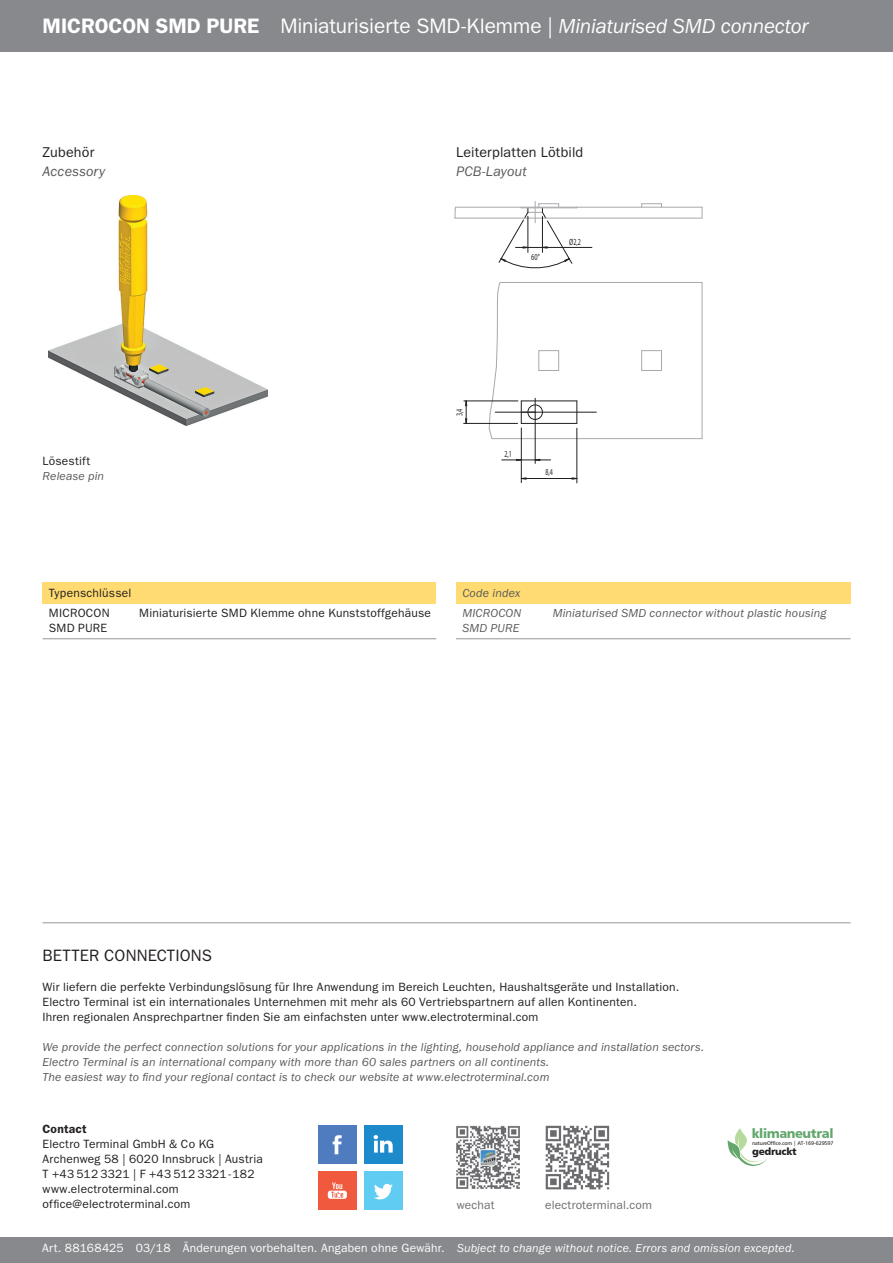
<style>
.page{position:relative;width:893px;height:1263px;background:#fff}
.page>*{position:absolute;margin:0;border:0;box-sizing:border-box;transform-origin:0 0}
.t1{font:21px "ITC Franklin Gothic Std";letter-spacing:-.005em;color:#fff}
.t2{font:16.5px "ITC Franklin Gothic Std";letter-spacing:.005em;color:#231f20}
.t3{font:14.25px "ITC Franklin Gothic Std";letter-spacing:.01em;color:#231f20}
.t4{font:italic 14.25px "ITC Franklin Gothic Std";letter-spacing:.015em;color:#57585a}
.t5{font:13.2px "Humanist 777 BT Black B";letter-spacing:-.03em;color:#63a76c}
.t6{font:12px/15px "ITC Franklin Gothic Std";letter-spacing:.02em;color:#231f20}
.t7{font:italic 12px/15px "ITC Franklin Gothic Std";letter-spacing:.015em;color:#57585a}
.t8{font:12px "ITC Franklin Gothic Std";letter-spacing:.02em;color:#fff}
.t9{font:12px "ITC Franklin Gothic Std";letter-spacing:.015em;color:#6c6d70}
.t10{font:600 12px "ITC Franklin Gothic Std";letter-spacing:.02em;color:#231f20}
.t11{font:10.05px "Humanist 777 BT Black B";letter-spacing:-.03em;color:#231f20}
.t12{font:9px "Myriad Pro";color:#231f20;scale:.67 1}
.t13{font:9px "Myriad Pro";color:#231f20;scale:.7 1}
.t14{font:5.4px "Humanist 777 BT Roman B";letter-spacing:-.03em;color:#231f20}
.s1{font-weight:600}
.s2{font-style:italic}
</style>
<div class="page">
<div style="left:0;top:1237px;width:893px;height:26px;background:#87898c"></div>
<div style="left:43px;top:583px;width:393px;height:21px;background:#ffdb71"></div>
<hr style="left:43px;top:638px;width:96px;height:1px;background:#939598">
<hr style="left:139px;top:638px;width:297px;height:1px;background:#939598">
<div style="left:456px;top:583px;width:394px;height:21px;background:#ffdb71"></div>
<hr style="left:456px;top:638px;width:97px;height:1px;background:#939598">
<hr style="left:553px;top:638px;width:297px;height:1px;background:#939598">
<div style="left:0;top:0;width:893px;height:51px;background:#87898c"></div>
<svg style="left:728px;top:1128px;width:39px;height:38px"></svg>
<hr style="left:43px;top:922px;width:807px;height:1px;background:#939598">
<img style="left:545px;top:1125px;width:64px;height:64px">
<div style="left:318px;top:1171px;width:38px;height:39px;background:#f0593e"></div>
<svg style="left:328px;top:1182px;width:19px;height:17px"></svg>
<div style="left:364px;top:1125px;width:38px;height:39px;background:#1d8acb"></div>
<svg style="left:374px;top:1135px;width:19px;height:17px"></svg>
<div style="left:318px;top:1125px;width:38px;height:39px;background:#4e7cbf"></div>
<svg style="left:333px;top:1135px;width:9px;height:19px"></svg>
<div style="left:364px;top:1171px;width:38px;height:39px;background:#60ccf1"></div>
<svg style="left:374px;top:1184px;width:19px;height:15px"></svg>
<img style="left:456px;top:1125px;width:64px;height:64px">
<img style="left:480px;top:1150px;width:15px;height:15px">
<hr style="left:497px;top:303px;width:1px;height:33px;background:#a8a9ad">
<svg style="left:497px;top:282px;width:4px;height:21px"></svg>
<hr style="left:492px;top:438px;width:210px;height:1px;background:#a8a9ad">
<svg style="left:641px;top:350px;width:21px;height:21px"></svg>
<hr style="left:500px;top:282px;width:202px;height:1px;background:#a8a9ad">
<hr style="left:702px;top:282px;width:1px;height:157px;background:#a8a9ad">
<hr style="left:455px;top:218px;width:247px;height:1px;background:#a8a9ad">
<hr style="left:456px;top:207px;width:246px;height:1px;background:#a8a9ad">
<svg style="left:641px;top:203px;width:21px;height:4px"></svg>
<hr style="left:464px;top:423px;width:54px;height:1px;background:#231f20">
<hr style="left:464px;top:401px;width:54px;height:1px;background:#231f20">
<hr style="left:515px;top:247px;width:77px;height:1px;background:#231f20">
<svg style="left:465px;top:400px;width:2px;height:23px"></svg>
<svg style="left:498px;top:201px;width:80px;height:68px"></svg>
<svg style="left:489px;top:336px;width:107px;height:147px"></svg>
<img style="left:48px;top:196px;width:220px;height:229px">
<h1 class="t1" style="left:43px;top:14px;width:768px"><span class="s1">MICROCON SMD PURE</span> Miniaturisierte SMD-Klemme | <span class="s2">Miniaturised SMD connector</span></h1>
<p class="t3" style="left:43px;top:144px;width:53px">Zubehör</p>
<p class="t4" style="left:43px;top:164px;width:64px">Accessory</p>
<p class="t3" style="left:456px;top:144px;width:129px">Leiterplatten Lötbild</p>
<p class="t4" style="left:456px;top:164px;width:72px">PCB-Layout</p>
<p class="t13" style="left:531px;top:252px;width:14px">60°</p>
<p class="t12" style="left:569px;top:236px;width:19px">Ø2,2</p>
<p class="t6" style="left:43px;top:454px;width:49px">Lösestift</p>
<p class="t7" style="left:43px;top:469px;width:63px">Release pin</p>
<p class="t12" style="left:454px;top:416px;width:13px;rotate:-90deg">3,4</p>
<p class="t12" style="left:504px;top:448px;width:13px">2,1</p>
<p class="t12" style="left:545px;top:467px;width:13px">8,4</p>
<p class="t6" style="left:49px;top:583px;width:84px;line-height:20.1px">Typenschlüssel<br>MICROCON</p>
<p class="t6" style="left:49px;top:621px;width:60px">SMD PURE</p>
<p class="t6" style="left:139px;top:606px;width:293px">Miniaturisierte SMD Klemme ohne Kunststoffgehäuse</p>
<p class="t7" style="left:462px;top:583px;width:60px;line-height:20.1px">Code index<br>MICROCON</p>
<p class="t7" style="left:462px;top:621px;width:59px">SMD PURE</p>
<p class="t7" style="left:553px;top:606px;width:275px">Miniaturised SMD connector without plastic housing</p>
<h2 class="t2" style="left:43px;top:946px;width:171px">BETTER CONNECTIONS</h2>
<p class="t6" style="left:43px;top:979px;width:638px">Wir liefern die perfekte Verbindungslösung für Ihre Anwendung im Bereich Leuchten, Haushaltsgeräte und Installation.<br>Electro Terminal ist ein internationales Unternehmen mit mehr als 60 Vertriebspartnern auf allen Kontinenten.<br>Ihren regionalen Ansprechpartner finden Sie am einfachsten unter www.electroterminal.com</p>
<p class="t7" style="left:43px;top:1040px;width:663px">We provide the perfect connection solutions for your applications in the lighting, household appliance and installation sectors.<br>Electro Terminal is an international company with more than 60 sales partners on all continents.<br>The easiest way to find your regional contact is to check our website at www.electroterminal.com</p>
<p class="t10" style="left:43px;top:1122px;width:46px">Contact</p>
<p class="t6" style="left:43px;top:1137px;width:222px">Electro Terminal GmbH &amp; Co KG<br>Archenweg 58 | 6020 Innsbruck | Austria<br>T +43 512 3321 | F +43 512 3321 - 182 www.electroterminal.com office@electroterminal.com</p>
<p class="t9" style="left:457px;top:1198px;width:39px">wechat</p>
<p class="t9" style="left:545px;top:1198px;width:108px">electroterminal.com</p>
<p class="t5" style="left:752px;top:1125px;width:83px">klimaneutral</p>
<p class="t14" style="left:752px;top:1140px;width:83px">natureOffice.com | AT-169-629597</p>
<p class="t11" style="left:752px;top:1145px;width:46px">gedruckt</p>
<p class="t8" style="left:42px;top:1241px;width:754px">Art. 88168425 03/18 Änderungen vorbehalten. Angaben ohne Gewähr. <span class="s2">Subject to change without notice. Errors and omission excepted.</span></p>
</div>
